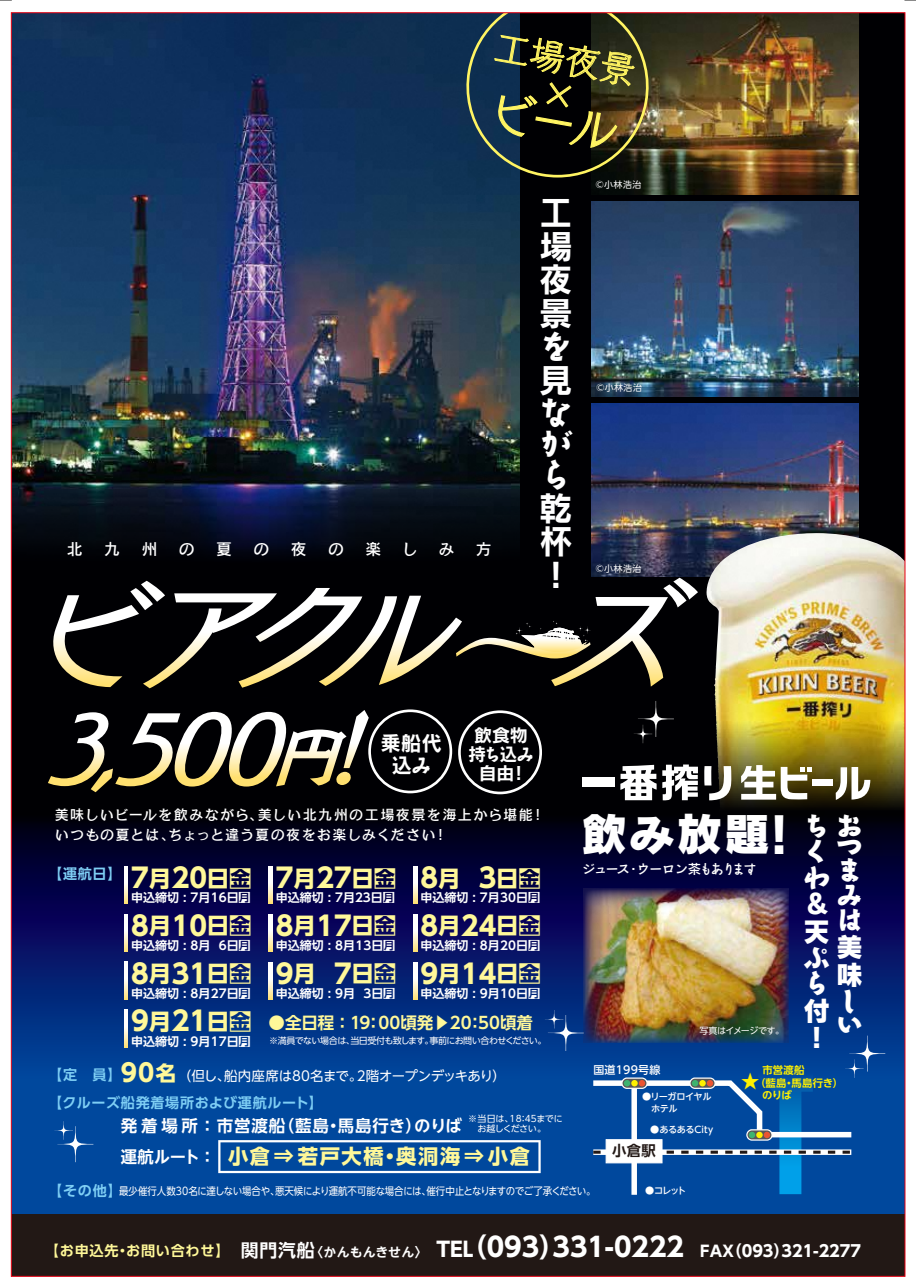
<style>
.page{position:relative;width:916px;height:1287px;background:#fff}
.page>*{position:absolute;margin:0;border:0;box-sizing:border-box;transform-origin:0 0}
.t1{font:45.15px "Rodin Pro N EB";color:#fff}
.t2{font:35.55px "Pearl Std L";color:#fff462}
.t3{font:33.6px/33px "Rodin Himawari Pro B";color:#fff;text-align:justify}
.t4{font:27px/26.5px "Rodin Himawari Pro EB";color:#fff;text-align:justify}
.t5{font:700 26.7px "UD Shin Go NT Pr 6";color:#fff899}
.t6{font:700 26.4px "UD Shin Go NT Pr 6";color:#fff}
.t7{font:700 22.35px "UD Shin Go NT Pr 6";color:#fff899}
.t8{font:20.55px/22.6px "Rodin Himawari Pro B";color:#fff;text-align:center}
.t9{font:700 20.25px "UD Shin Go NT Pr 6";letter-spacing:.08em;color:#fff899}
.t10{font:500 18.3px "UD Shin Go NT Pr 6";color:#fff100}
.t11{font:18px/19.2px "Rodin Himawari Pro B";letter-spacing:-.035em;color:#fff;text-align:center}
.t12{font:700 16.5px "UD Shin Go NT Pr 6 De";letter-spacing:.05em;color:#fff}
.t13{font:700 16.5px "UD Shin Go NT Pr 6 De";color:#fff899}
.t14{font:15.9px "Rodin Camille Pro DB";color:#fff}
.t15{font:700 14.4px "UD Shin Go NT Pr 6 De";color:#221815}
.t16{font:14.1px/20.7px "Rodin Camille Pro DB";letter-spacing:.09em;color:#fff}
.t17{font:700 14.1px "UD Shin Go Pr 6 De";letter-spacing:.05em;color:#7ecef4}
.t18{font:700 14.1px "UD Shin Go Pr 6 De";letter-spacing:.05em;color:#fff899}
.t19{font:13.5px "UD Shin Go NT Pr 6";letter-spacing:-.03em;color:#fff}
.t20{font:13.5px "Rodin Himawari Pro DB";letter-spacing:-.125em;color:#fff}
.t21{font:700 12px "UD Shin Go NT Pr 6 De";color:#fff}
.t22{font:500 10.95px "UD Shin Go NT Pr 6";letter-spacing:.02em;color:#fff}
.t23{font:10.5px "UD Shin Go NT Pr 6";letter-spacing:-.03em;color:#fff;scale:.9 1}
.t24{font:700 10.35px "UD Shin Go NT Pr 6 De";letter-spacing:.02em;color:#fff100}
.t25{font:500 9.15px/12.1px "UD Shin Go NT Pr 6";letter-spacing:-.045em;color:#fff}
.t26{font:9px/10.5px "UD Shin Go NT Pr 6";letter-spacing:-.045em;color:#fff}
.t27{font:9px "UD Shin Go NT Pr 6";letter-spacing:-.065em;color:#fff}
.s1{font-family:"UD Shin Go NT Pr 6";font-size:26.7px;color:#fff899}
.s2{font-family:"UD Shin Go NT Pr 6";font-size:22.35px;color:#fff899}
.s3{font-size:22.35px}
.s4{font-size:26.7px}
.s5{font-family:"UD Shin Go Pr 6 De";font-weight:700;font-size:14.1px;color:#7ecef4}
.s6{font-weight:700;font-size:24.45px;color:#fff899}
.s7{font-weight:700;font-size:20.55px;color:#fff899}
.s8{font-family:"UD Shin Go NT Pr 6 De";font-size:16.5px;color:#fff}
.s9{font-size:49.65px}
.s10{font-family:"UD Shin Go NT Pr 6 De";font-size:17.85px}
.s11{font-family:"UD Shin Go NT Pr 6 De";font-size:12.9px}
.s12{font-size:20.25px}
.s13{font-size:15.45px}
.s14{font-size:16.05px}
</style>
<div class="page">
<img style="left:10px;top:12px;width:896px;height:1265px">
<svg style="left:0;top:0;width:12px;height:1px"></svg>
<svg style="left:459px;top:12px;width:196px;height:165px;background:#2e342b"></svg>
<h2 class="t2" style="left:500px;top:19px;width:144px;rotate:10deg">工場夜景</h2>
<h3 class="t14" style="left:67px;top:538px;width:17px">北</h3>
<h3 class="t14" style="left:104px;top:538px;width:17px">九</h3>
<h3 class="t14" style="left:141px;top:538px;width:17px">州</h3>
<h3 class="t14" style="left:179px;top:538px;width:17px">の</h3>
<h3 class="t14" style="left:216px;top:538px;width:17px">夏</h3>
<h3 class="t14" style="left:253px;top:538px;width:17px">の</h3>
<h3 class="t14" style="left:291px;top:538px;width:17px">夜</h3>
<h3 class="t14" style="left:328px;top:538px;width:17px">の</h3>
<h3 class="t14" style="left:365px;top:538px;width:17px">楽</h3>
<h3 class="t14" style="left:401px;top:538px;width:17px">し</h3>
<h3 class="t14" style="left:438px;top:538px;width:17px">み</h3>
<h3 class="t14" style="left:475px;top:538px;width:17px">方</h3>
<h3 class="t3" style="left:539px;top:195px;width:35px">工場夜景を見ながら乾杯！</h3>
<p class="t26" style="left:595px;top:179px;width:47px">©小林浩治</p>
<p class="t26" style="left:596px;top:382px;width:47px">©小林浩治</p>
<p class="t26" style="left:595px;top:562px;width:47px">©小林浩治</p>
<h3 class="t8" style="left:380px;top:731px;width:63px">乗船代込み</h3>
<h3 class="t11" style="left:468px;top:724px;width:68px">飲食物持ち込み自由！</h3>
<p class="t16" style="left:55px;top:803px;width:491px">美味しいビールを飲みながら、美しい北九州の工場夜景を海上から堪能！いつもの夏とは、ちょっと違う夏の夜をお楽しみください！</p>
<p class="t17" style="left:48px;top:862px;width:205px">【運航日】 <span class="s1">7</span><span class="s2">月</span> <span class="s1">20</span><span class="s2">日金</span></p>
<p class="t21" style="left:131px;top:887px;width:121px">申込締切 : 7月 16日月</p>
<h3 class="t5" style="left:131px;top:903px;width:122px">8<span class="s3">月</span> 10<span class="s3">日金</span></h3>
<p class="t21" style="left:131px;top:935px;width:121px">申込締切 : 8月 6日月</p>
<h3 class="t5" style="left:131px;top:951px;width:122px">8<span class="s3">月</span> 31<span class="s3">日金</span></h3>
<p class="t21" style="left:131px;top:983px;width:121px">申込締切 : 8月 27日月</p>
<h3 class="t5" style="left:131px;top:999px;width:122px">9<span class="s3">月</span> 21<span class="s3">日金</span></h3>
<p class="t21" style="left:131px;top:1031px;width:121px">申込締切 : 9月 17日月</p>
<h3 class="t7" style="left:420px;top:859px;width:122px"><span class="s4">8</span>月 <span class="s4">3</span>日金</h3>
<p class="t21" style="left:420px;top:887px;width:121px">申込締切 : 7月 30日月</p>
<h3 class="t5" style="left:420px;top:903px;width:122px">8<span class="s3">月</span> 24<span class="s3">日金</span></h3>
<p class="t21" style="left:420px;top:935px;width:121px">申込締切 : 8月 20日月</p>
<h3 class="t5" style="left:420px;top:951px;width:122px">9<span class="s3">月</span> 14<span class="s3">日金</span></h3>
<p class="t21" style="left:420px;top:983px;width:121px">申込締切 : 9月 10日月</p>
<p class="t27" style="left:269px;top:1032px;width:279px">※満員でない場合は、当日受付も致します。事前にお問い合わせください。</p>
<h3 class="t5" style="left:275px;top:855px;width:122px">7<span class="s3">月</span> 27<span class="s3">日金</span></h3>
<p class="t21" style="left:275px;top:887px;width:120px">申込締切 : 7月23日月</p>
<h3 class="t5" style="left:275px;top:903px;width:122px">8<span class="s3">月</span> 17<span class="s3">日金</span></h3>
<p class="t21" style="left:275px;top:935px;width:121px">申込締切 : 8月 13日月</p>
<h3 class="t7" style="left:275px;top:955px;width:122px"><span class="s4">9</span>月 <span class="s4">7</span>日金</h3>
<p class="t21" style="left:275px;top:983px;width:121px">申込締切 : 9月 3日月</p>
<h3 class="t13" style="left:268px;top:1008px;width:266px">●全日程 ：19：00頃発▶20：50頃着</h3>
<p class="t19" style="left:48px;top:1064px;width:459px"><span class="s5">【定　員】</span><span class="s6">90</span><span class="s7">名</span>（但し、船内座席は80名まで。2階オープンデッキあり）</p>
<p class="t17" style="left:48px;top:1091px;width:276px">【クルーズ船発着場所および運航ルート】</p>
<h3 class="t12" style="left:121px;top:1111px;width:343px">発着場所 ： 市営渡船（藍島・馬島行き）のりば</h3>
<p class="t26" style="left:468px;top:1112px;width:96px">※当日は、18：45までに　お越しください。</p>
<h3 class="t9" style="left:121px;top:1139px;width:410px"><span class="s8">運航ルート ：</span> 小倉⇒若戸大橋・奥洞海⇒小倉</h3>
<h1 class="t1" style="left:581px;top:802px;width:283px">飲み放題<span class="s9">！</span> <sup>お</sup></h1>
<p class="t20" style="left:582px;top:860px;width:176px">ジュース・ウーロン茶もあります</p>
<h3 class="t4" style="left:803px;top:810px;width:28px">ちくわ＆天ぷら付！</h3>
<h3 class="t4" style="left:836px;top:832px;width:28px;line-height:24.6px">つまみは</h3>
<h3 class="t4" style="left:836px;top:932px;width:28px">美味し</h3>
<h3 class="t4" style="left:836px;top:1008px;width:28px">い</h3>
<p class="t26" style="left:699px;top:1025px;width:86px">写真はイメージです。</p>
<p class="t22" style="left:593px;top:1060px;width:69px">国道199号線</p>
<p class="t25" style="left:641px;top:1090px;width:71px">●リーガロイヤル　ホテル</p>
<p class="t25" style="left:650px;top:1122px;width:64px">●あるあるCity</p>
<p class="t15" style="left:612px;top:1138px;width:45px">小倉駅</p>
<p class="t24" style="left:762px;top:1061px;width:44px">市営渡船</p>
<p class="t24" style="left:754px;top:1074px;width:90px">（藍島・馬島行き）</p>
<p class="t24" style="left:762px;top:1086px;width:31px">のりば</p>
<h3 class="t10" style="left:741px;top:1066px;width:20px">★</h3>
<p class="t23" style="left:48px;top:1182px;width:610px"><span class="s5">【その他】</span>最少催行人数30名に達しない場合や、悪天候により運航不可能な場合には、催行中止となりますのでご了承ください。</p>
<h3 class="t6" style="left:240px;top:1224px;width:621px"><span class="s10">関門汽船</span><span class="s11">〈かんもんきせん〉　</span><span class="s12">TEL</span>（093）331-0222 <span class="s13">FAX</span><span class="s14">（093）321-2277</span></h3>
<p class="t25" style="left:645px;top:1183px;width:43px">●コレット</p>
<p class="t18" style="left:45px;top:1238px;width:186px">【お申込先・お問い合わせ】</p>
</div>
